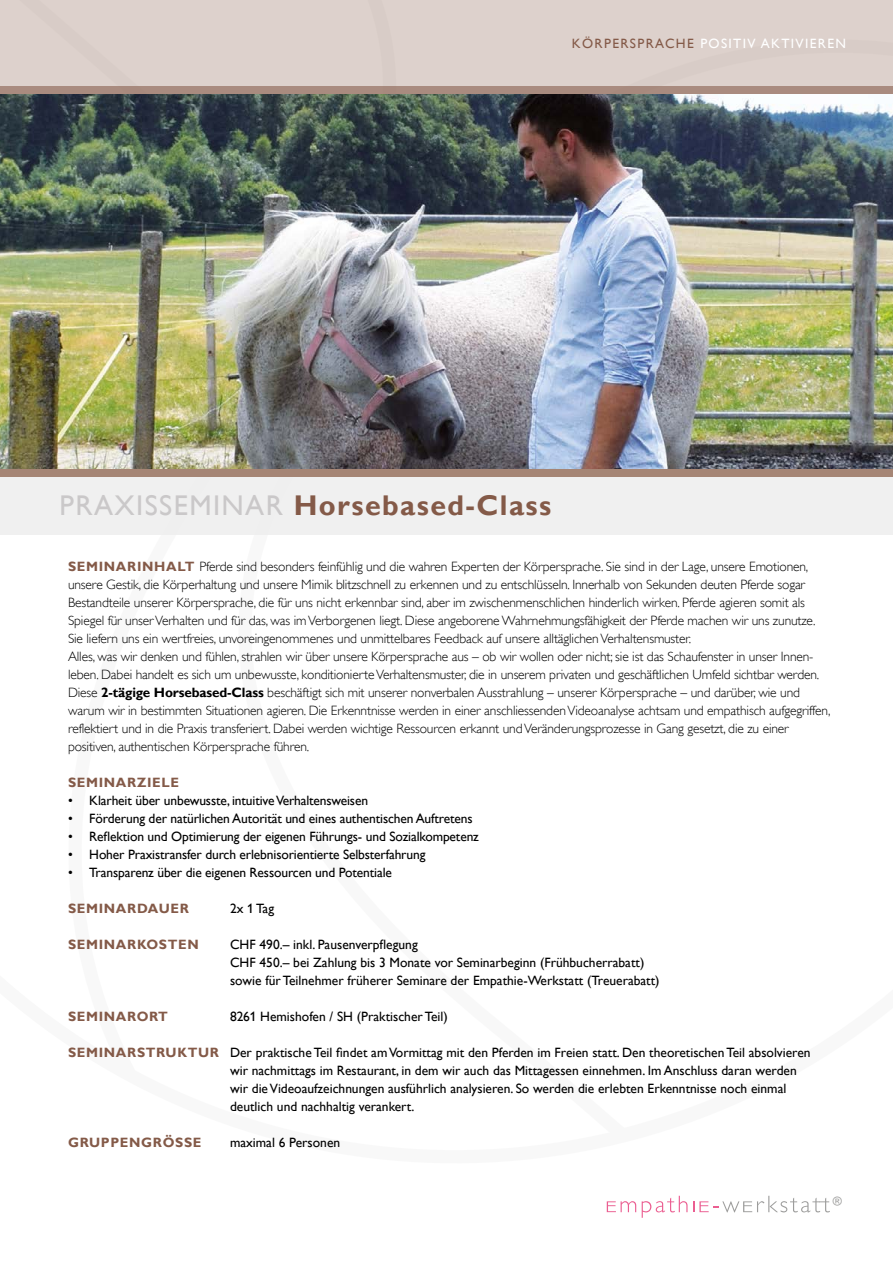
<style>
.page{position:relative;width:893px;height:1263px;background:#fff}
.page>*{position:absolute;margin:0;border:0;box-sizing:border-box;transform-origin:0 0}
.t1{font:700 28.5px "Gill Alt One";letter-spacing:.05em;color:#845a48}
.t2{font:300 13.5px/18px "Gill Alt One";letter-spacing:-.01em;color:#000}
.t3{font:13.5px/18px "Gill Alt One";color:#000}
.t4{font:700 13.5px "Gill Alt One";letter-spacing:.05em;color:#845a48}
.t5{font:13.5px "Gill Alt One";letter-spacing:.1em;color:#fff}
.t6{font:12.3px "Gill Sans";color:#9d9d9c}
.s1{color:#845a48}
.s2{font-weight:400;color:#cac8c9}
.s3{font-weight:700;color:#845a48}
.s4{font-weight:700}
</style>
<div class="page">
<svg style="left:642px;top:1196px;width:45px;height:22px"></svg>
<svg style="left:607px;top:1201px;width:29px;height:11px"></svg>
<svg style="left:693px;top:1196px;width:137px;height:16px"></svg>
<div style="left:0;top:86px;width:893px;height:8px;background:#a98b7f"></div>
<div style="left:0;top:0;width:893px;height:86px;background:#ddd1cc"></div>
<div style="left:0;top:469px;width:893px;height:8px;background:#a58575"></div>
<div style="left:0;top:477px;width:893px;height:57px;background:#efefef"></div>
<img style="left:0;top:94px;width:893px;height:375px">
<p class="t5" style="left:572px;top:36px;width:276px"><span class="s1">KÖRPERSPRACHE</span> POSITIV AKTIVIEREN</p>
<h1 class="t1" style="left:60px;top:489px;width:493px"><span class="s2">PRAXISSEMINAR</span> Horsebased-Class</h1>
<p class="t2" style="left:68px;top:557px;width:764px"><span class="s3">SEMINARINHALT</span> Pferde sind besonders feinfühlig und die wahren Experten der Körpersprache. Sie sind in der Lage, unsere Emotionen, unsere Gestik, die Körperhaltung und unsere Mimik blitzschnell zu erkennen und zu entschlüsseln. Innerhalb von Sekunden deuten Pferde sogar Bestandteile unserer Körpersprache, die für uns nicht erkennbar sind, aber im zwischenmenschlichen hinderlich wirken. Pferde agieren somit als Spiegel für unser Verhalten und für das, was im Verborgenen liegt. Diese angeborene Wahrnehmungsfähigkeit der Pferde machen wir uns zunutze.<br>Sie liefern uns ein wertfreies, unvoreingenommenes und unmittelbares Feedback auf unsere alltäglichen Verhaltensmuster.<br>Alles, was wir denken und fühlen, strahlen wir über unsere Körpersprache aus – ob wir wollen oder nicht; sie ist das Schaufenster in unser Innen&shy;leben. Dabei handelt es sich um unbewusste, konditionierte Verhaltensmuster, die in unserem privaten und geschäftlichen Umfeld sichtbar werden.<br>Diese <span class="s4">2-tägige Horsebased-Class</span> beschäftigt sich mit unserer nonverbalen Ausstrahlung – unserer Körpersprache – und darüber, wie und warum wir in bestimmten Situationen agieren. Die Erkenntnisse werden in einer anschliessenden Videoanalyse achtsam und empathisch aufgegriffen, reflektiert und in die Praxis transferiert. Dabei werden wichtige Ressourcen erkannt und Veränderungsprozesse in Gang gesetzt, die zu einer positiven, authentischen Körpersprache führen.</p>
<p class="t4" style="left:68px;top:774px;width:113px">SEMINARZIELE</p>
<p class="t3" style="left:68px;top:791px;width:302px">• Klarheit über unbewusste, intuitive Verhaltensweisen</p>
<p class="t3" style="left:68px;top:809px;width:406px">• Förderung der natürlichen Autorität und eines authentischen Auftretens</p>
<p class="t3" style="left:68px;top:827px;width:412px">• Reflektion und Optimierung der eigenen Führungs- und Sozialkompetenz</p>
<p class="t3" style="left:68px;top:845px;width:359px">• Hoher Praxistransfer durch erlebnisorientierte Selbsterfahrung</p>
<p class="t3" style="left:68px;top:863px;width:325px">• Transparenz über die eigenen Ressourcen und Potentiale</p>
<p class="t4" style="left:68px;top:900px;width:122px">SEMINARDAUER</p>
<p class="t3" style="left:230px;top:899px;width:46px">2x 1 Tag</p>
<p class="t4" style="left:68px;top:936px;width:132px">SEMINARKOSTEN</p>
<p class="t3" style="left:230px;top:935px;width:431px">CHF 490.– inkl. Pausenverpflegung<br>CHF 450.– bei Zahlung bis 3 Monate vor Seminarbeginn (Frühbucherrabatt) sowie für Teilnehmer früherer Seminare der Empathie-Werkstatt (Treuerabatt)</p>
<p class="t4" style="left:68px;top:1008px;width:101px">SEMINARORT</p>
<p class="t3" style="left:230px;top:1007px;width:219px">8261 Hemishofen / SH (Praktischer Teil)</p>
<p class="t3" style="left:230px;top:1043px;width:582px;text-indent:-162px"><span class="s3">SEMINARSTRUKTUR</span> Der praktische Teil findet amVormittag mit den Pferden im Freien statt. Den theoretischen Teil absolvieren wir nachmittags im Restaurant, in dem wir auch das Mittagessen einnehmen. Im Anschluss daran werden wir dieVideoaufzeichnungen ausführlich analysieren. So werden die erlebten Erkenntnisse noch einmal deutlich und nachhaltig verankert.</p>
<p class="t4" style="left:68px;top:1134px;width:135px">GRUPPENGRÖSSE</p>
<p class="t3" style="left:230px;top:1133px;width:112px">maximal 6 Personen</p>
<p class="t6" style="left:833px;top:1193px;width:11px">®</p>
</div>
